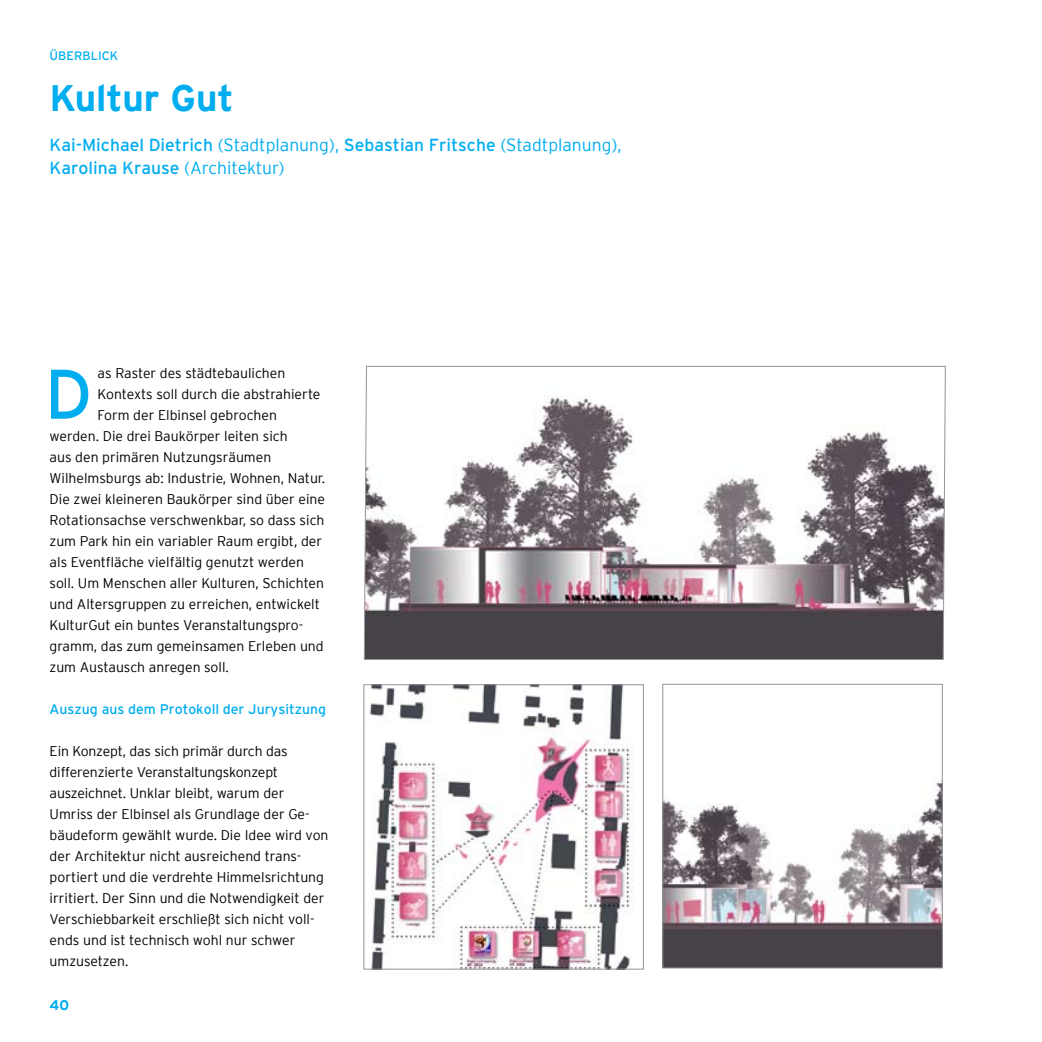
<style>
.page{position:relative;width:1042px;height:1042px;background:#fff}
.page>*{position:absolute;margin:0;border:0;box-sizing:border-box;transform-origin:0 0}
.t1{font:70px "Interstate";color:#00adef}
.t2{font:700 36.75px "Interstate";color:#00adef}
.t3{font:17.5px/22.8px "Interstate";color:#00adef}
.t4{font:300 14px/21px "Interstate";color:#000}
.t5{font:14px "Interstate";color:#00adef}
.t6{font:700 14px "Interstate";color:#00adef}
.t7{font:12.25px "Interstate";color:#00adef}
.s1{font-weight:300}
</style>
<div class="page">
<img style="left:369px;top:686px;width:266px;height:281px">
<div style="left:363px;top:684px;width:281px;height:285px;border:1px solid #939598"></div>
<svg style="left:363px;top:365px;width:583px;height:295px"></svg>
<img style="left:664px;top:780px;width:277px;height:186px">
<div style="left:662px;top:684px;width:281px;height:284px;border:1px solid #939598"></div>
<p class="t7" style="left:50px;top:48px;width:17px">Überblick</p>
<h2 class="t2" style="left:50px;top:77px;width:186px">Kultur Gut</h2>
<p class="t3" style="left:50px;top:134px;width:574px">Kai-Michael Dietrich <span class="s1">(Stadtplanung),</span> Sebastian Fritsche <span class="s1">(Stadtplanung),<br></span>Karolina Krause <span class="s1">(Architektur)</span></p>
<p class="t4" style="left:98px;top:362px;width:189px">as Raster des städtebaulichen</p>
<p class="t4" style="left:98px;top:383px;width:224px">Kontexts soll durch die abstrahierte</p>
<p class="t4" style="left:98px;top:404px;width:181px">Form der Elbinsel gebrochen</p>
<p class="t4" style="left:50px;top:425px;width:240px">werden. Die drei Baukörper leiten sich</p>
<p class="t4" style="left:50px;top:446px;width:223px">aus den primären Nutzungsräumen</p>
<p class="t4" style="left:50px;top:467px;width:277px">Wilhelmsburgs ab: Industrie, Wohnen, Natur.</p>
<p class="t4" style="left:50px;top:488px;width:277px">Die zwei kleineren Baukörper sind über eine</p>
<p class="t4" style="left:50px;top:509px;width:276px">Rotationsachse verschwenkbar, so dass sich</p>
<p class="t4" style="left:50px;top:530px;width:274px">zum Park hin ein variabler Raum ergibt, der</p>
<p class="t4" style="left:50px;top:551px;width:256px">als Eventfläche vielfältig genutzt werden</p>
<p class="t4" style="left:50px;top:572px;width:276px">soll. Um Menschen aller Kulturen, Schichten</p>
<p class="t4" style="left:50px;top:593px;width:272px">und Altersgruppen zu erreichen, entwickelt</p>
<p class="t4" style="left:50px;top:614px;width:255px">KulturGut ein buntes Veranstaltungspro-</p>
<p class="t4" style="left:50px;top:635px;width:276px">gramm, das zum gemeinsamen Erleben und</p>
<p class="t4" style="left:50px;top:656px;width:181px">zum Austausch anregen soll.</p>
<p class="t5" style="left:50px;top:701px;width:278px">Auszug aus dem Protokoll der Jurysitzung</p>
<p class="t4" style="left:50px;top:740px;width:280px">Ein Konzept, das sich primär durch das differenzierte Veranstaltungskonzept auszeichnet. Unklar bleibt, warum der Umriss der Elbinsel als Grundlage der Ge&shy;bäudeform gewählt wurde. Die Idee wird von der Architektur nicht ausreichend trans&shy;portiert und die verdrehte Himmelsrichtung irritiert. Der Sinn und die Notwendigkeit der Verschiebbarkeit erschließt sich nicht voll&shy;ends und ist technisch wohl nur schwer umzusetzen.</p>
<h1 class="t1" style="left:45px;top:355px;width:49px">D</h1>
<p class="t6" style="left:50px;top:997px;width:21px">40</p>
</div>
